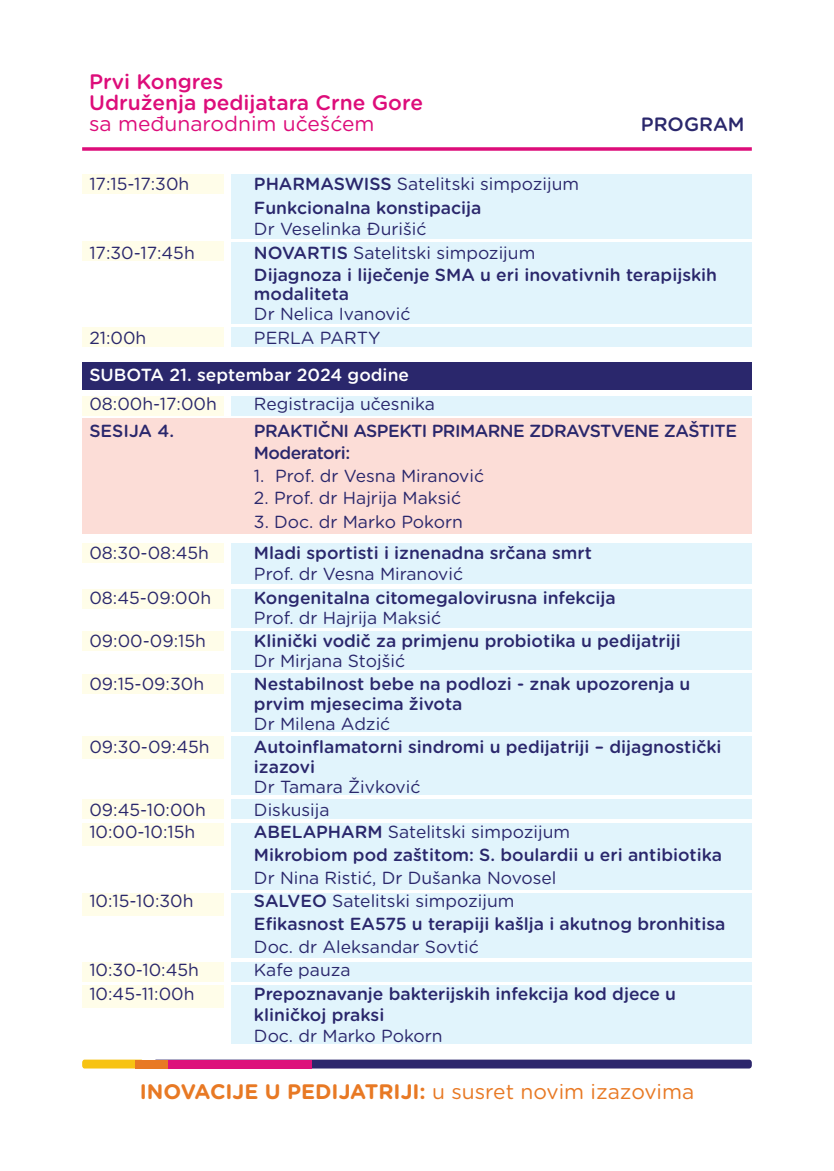
<style>
.page{position:relative;width:834px;height:1171px;background:#fff}
.page>*{position:absolute;margin:0;border:0;box-sizing:border-box;transform-origin:0 0}
.t1{font:700 21px "Gotham Rounded";color:#e87924}
.t2{font:500 21px/21px "Gotham Rounded";color:#dd0d7a}
.t3{font:21px "Gotham Rounded";color:#dd0d7a}
.t4{font:500 19.25px "Gotham Rounded";color:#2a276c}
.t5{font:500 17.5px/19.9px "Gotham Rounded";color:#2a276c}
.t6{font:17.5px "Gotham Rounded";color:#2a276c}
.t7{font:500 17.5px/22.2px "Gotham Rounded";letter-spacing:-.03em;color:#2a276c}
.t8{font:500 17.5px "Gotham Rounded";color:#fff}
.s1{font-weight:400}
</style>
<div class="page">
<div style="left:82px;top:737px;width:142px;height:22px;background:#fffde9"></div>
<div style="left:231px;top:737px;width:521px;height:58px;background:#e1f4fc"></div>
<div style="left:82px;top:823px;width:142px;height:22px;background:#fffde9"></div>
<div style="left:231px;top:823px;width:521px;height:66px;background:#e1f4fc"></div>
<div style="left:82px;top:894px;width:142px;height:22px;background:#fffde9"></div>
<div style="left:231px;top:894px;width:521px;height:64px;background:#e1f4fc"></div>
<div style="left:82px;top:985px;width:142px;height:23px;background:#fffde9"></div>
<div style="left:231px;top:985px;width:521px;height:59px;background:#e1f4fc"></div>
<div style="left:82px;top:396px;width:142px;height:19px;background:#fffde9"></div>
<div style="left:231px;top:396px;width:521px;height:19px;background:#e1f4fc"></div>
<div style="left:82px;top:327px;width:142px;height:20px;background:#fffde9"></div>
<div style="left:231px;top:327px;width:521px;height:20px;background:#e1f4fc"></div>
<div style="left:82px;top:543px;width:142px;height:19px;background:#fffde9"></div>
<div style="left:231px;top:543px;width:521px;height:41px;background:#e1f4fc"></div>
<div style="left:82px;top:589px;width:142px;height:19px;background:#fffde9"></div>
<div style="left:231px;top:589px;width:521px;height:39px;background:#e1f4fc"></div>
<div style="left:82px;top:631px;width:142px;height:20px;background:#fffde9"></div>
<div style="left:231px;top:631px;width:521px;height:39px;background:#e1f4fc"></div>
<div style="left:82px;top:674px;width:142px;height:19px;background:#fffde9"></div>
<div style="left:231px;top:674px;width:521px;height:58px;background:#e1f4fc"></div>
<div style="left:82px;top:174px;width:142px;height:19px;background:#fffde9"></div>
<div style="left:231px;top:174px;width:521px;height:64px;background:#e1f4fc"></div>
<div style="left:82px;top:242px;width:142px;height:19px;background:#fffde9"></div>
<div style="left:231px;top:242px;width:521px;height:81px;background:#e1f4fc"></div>
<div style="left:82px;top:800px;width:142px;height:19px;background:#fffde9"></div>
<div style="left:231px;top:800px;width:521px;height:19px;background:#e1f4fc"></div>
<div style="left:82px;top:962px;width:142px;height:20px;background:#fffde9"></div>
<div style="left:231px;top:962px;width:521px;height:20px;background:#e1f4fc"></div>
<div style="left:82px;top:362px;width:670px;height:27px;background:#2a276c"></div>
<div style="left:82px;top:419px;width:669px;height:115px;background:#fcddd7"></div>
<div style="left:153px;top:1059px;width:598px;height:9px;background:#2c266c;border-radius:3px"></div>
<div style="left:167px;top:1059px;width:145px;height:9px;background:#dd127b"></div>
<svg style="left:82px;top:1059px;width:53px;height:9px"></svg>
<div style="left:135px;top:1059px;width:32px;height:9px;background:#e87924"></div>
<svg style="left:82px;top:147px;width:669px;height:4px;background:#e12a8a"></svg>
<p class="t2" style="left:89px;top:70px;width:335px">Prvi Kongres<br>Udruženja pedijatara Crne Gore</p>
<p class="t3" style="left:89px;top:109px;width:287px">sa međunarodnim učešćem</p>
<p class="t4" style="left:640px;top:110px;width:105px">PROGRAM</p>
<p class="t6" style="left:89px;top:172px;width:101px">17:15-17:30h</p>
<p class="t5" style="left:254px;top:171px;width:326px;line-height:24px">PHARMASWISS <span class="s1">Satelitski simpozijum<br></span>Funkcionalna konstipacija</p>
<p class="t6" style="left:254px;top:217px;width:174px">Dr Veselinka Đurišić</p>
<p class="t6" style="left:89px;top:241px;width:107px">17:30-17:45h</p>
<p class="t5" style="left:254px;top:241px;width:464px;line-height:22.2px">NOVARTIS <span class="s1">Satelitski simpozijum<br></span>Dijagnoza i liječenje SMA u eri inovativnih terapijskih</p>
<p class="t5" style="left:254px;top:283px;width:97px">modaliteta</p>
<p class="t6" style="left:254px;top:301px;width:158px">Dr Nelica Ivanović</p>
<p class="t6" style="left:89px;top:325px;width:59px">21:00h</p>
<p class="t6" style="left:254px;top:325px;width:128px">PERLA PARTY</p>
<p class="t8" style="left:89px;top:362px;width:321px">SUBOTA 21. septembar 2024 godine</p>
<p class="t6" style="left:89px;top:392px;width:129px">08:00h-17:00h</p>
<p class="t6" style="left:254px;top:392px;width:182px">Registracija učesnika</p>
<p class="t5" style="left:89px;top:420px;width:86px">SESIJA 4.</p>
<p class="t7" style="left:254px;top:419px;width:484px">PRAKTIČNI ASPEKTI PRIMARNE ZDRAVSTVENE ZAŠTITE<br>Moderatori:</p>
<p class="t6" style="left:254px;top:463px;width:232px">1. Prof. dr Vesna Miranović</p>
<p class="t6" style="left:254px;top:486px;width:209px">2. Prof. dr Hajrija Maksić</p>
<p class="t6" style="left:254px;top:510px;width:210px">3. Doc. dr Marko Pokorn</p>
<p class="t6" style="left:89px;top:541px;width:121px">08:30-08:45h</p>
<p class="t5" style="left:254px;top:542px;width:339px">Mladi sportisti i iznenadna srčana smrt</p>
<p class="t6" style="left:254px;top:562px;width:210px">Prof. dr Vesna Miranović</p>
<p class="t6" style="left:89px;top:586px;width:123px">08:45-09:00h</p>
<p class="t5" style="left:254px;top:587px;width:363px">Kongenitalna citomegalovirusna infekcija</p>
<p class="t6" style="left:254px;top:606px;width:189px">Prof. dr Hajrija Maksić</p>
<p class="t6" style="left:89px;top:629px;width:118px">09:00-09:15h</p>
<p class="t5" style="left:254px;top:630px;width:428px">Klinički vodič za primjenu probiotika u pedijatriji</p>
<p class="t6" style="left:254px;top:649px;width:152px">Dr Mirjana Stojšić</p>
<p class="t6" style="left:89px;top:671px;width:116px">09:15-09:30h</p>
<p class="t5" style="left:254px;top:673px;width:438px">Nestabilnost bebe na podlozi - znak upozorenja u prvim mjesecima života</p>
<p class="t6" style="left:254px;top:711px;width:138px">Dr Milena Adzić</p>
<p class="t6" style="left:89px;top:734px;width:122px">09:30-09:45h</p>
<p class="t5" style="left:254px;top:736px;width:469px">Autoinflamatorni sindromi u pedijatriji – dijagnostički izazovi</p>
<p class="t6" style="left:254px;top:774px;width:168px">Dr Tamara Živković</p>
<p class="t6" style="left:89px;top:797px;width:118px">09:45-10:00h</p>
<p class="t6" style="left:254px;top:797px;width:77px">Diskusija</p>
<p class="t6" style="left:89px;top:820px;width:107px">10:00-10:15h</p>
<p class="t5" style="left:254px;top:820px;width:469px;line-height:22.9px">ABELAPHARM <span class="s1">Satelitski simpozijum<br></span>Mikrobiom pod zaštitom: S. boulardii u eri antibiotika</p>
<p class="t6" style="left:254px;top:866px;width:304px">Dr Nina Ristić, Dr Dušanka Novosel</p>
<p class="t6" style="left:89px;top:889px;width:106px">10:15-10:30h</p>
<p class="t5" style="left:254px;top:889px;width:473px;line-height:22.9px">SALVEO <span class="s1">Satelitski simpozijum<br></span>Efikasnost EA575 u terapiji kašlja i akutnog bronhitisa</p>
<p class="t6" style="left:254px;top:935px;width:226px">Doc. dr Aleksandar Sovtić</p>
<p class="t6" style="left:89px;top:958px;width:111px">10:30-10:45h</p>
<p class="t6" style="left:254px;top:958px;width:98px">Kafe pauza</p>
<p class="t6" style="left:89px;top:982px;width:107px">10:45-11:00h</p>
<p class="t5" style="left:254px;top:982px;width:423px;line-height:21px">Prepoznavanje bakterijskih infekcija kod djece u kliničkoj praksi</p>
<p class="t6" style="left:254px;top:1024px;width:190px">Doc. dr Marko Pokorn</p>
<p class="t1" style="left:140px;top:1076px;width:556px">INOVACIJE U PEDIJATRIJI: <span class="s1">u susret novim izazovima</span></p>
</div>
